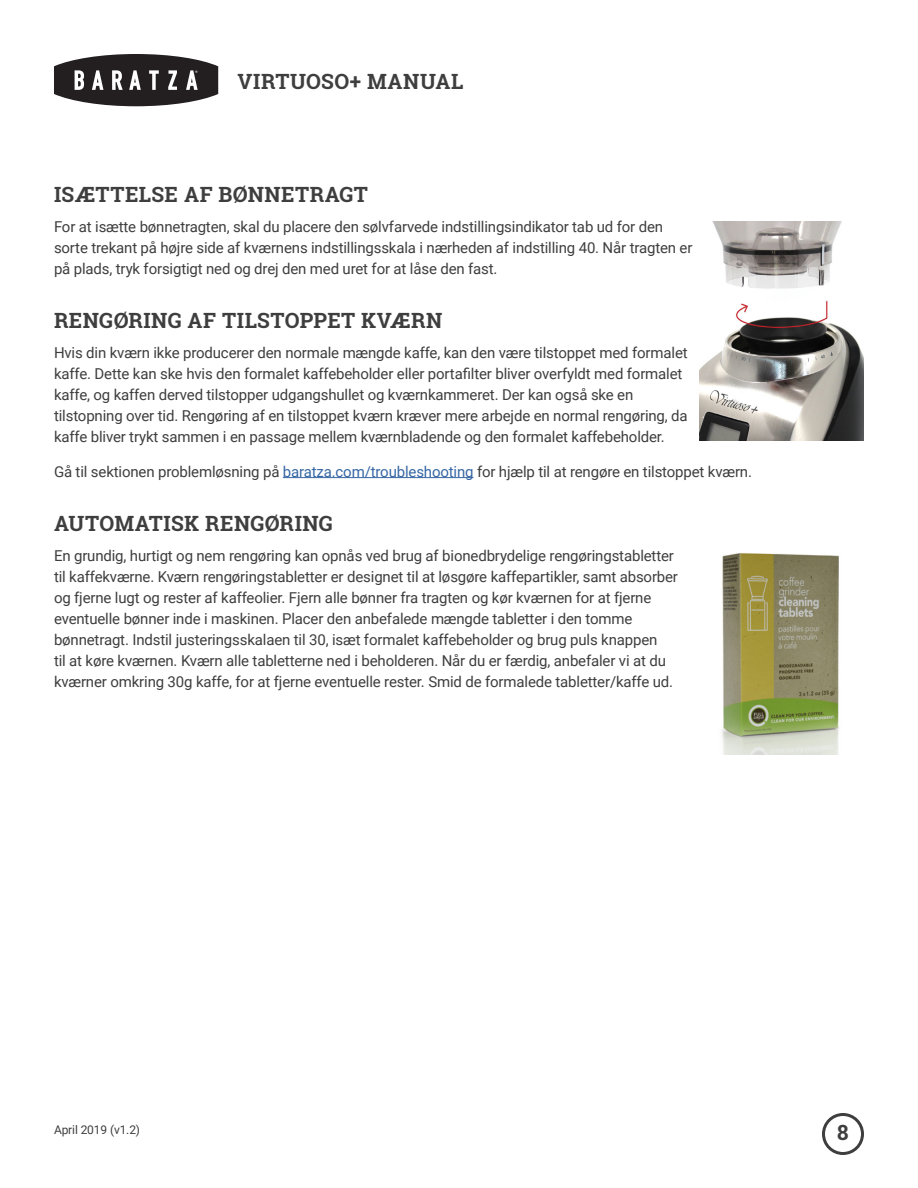
<style>
.page{position:relative;width:918px;height:1188px;background:#fff}
.page>*{position:absolute;margin:0;border:0;box-sizing:border-box;transform-origin:0 0}
.t1{font:700 21px "Roboto Slab";letter-spacing:.02em;color:#3e3e3f}
.t2{font:15px/21px "Roboto";letter-spacing:-.01em;color:#3e3e3f}
.t3{font:12px "Roboto";letter-spacing:-.01em;color:#3e3e3f}
.t4{font:6.3px "Myriad Pro";color:#fff}
.s1{color:#3667a4}
</style>
<div class="page">
<svg style="left:54px;top:54px;width:164px;height:52px"></svg>
<div style="left:822px;top:1113px;width:42px;height:42px;border:3px solid #3e3e3f;border-radius:50%"></div>
<hr style="left:283px;top:477px;width:190px;height:1px;background:#3667a4">
<img style="left:722px;top:553px;width:117px;height:201px">
<img style="left:700px;top:221px;width:164px;height:220px">
<p class="t4" style="left:195px;top:69px;width:4px">®</p>
<h1 class="t1" style="left:238px;top:67px;width:227px">VIRTUOSO+ MANUAL</h1>
<p class="t1" style="left:54px;top:180px;width:315px">ISÆTTELSE AF BØNNETRAGT</p>
<p class="t2" style="left:54px;top:216px;width:640px">For at isætte bønnetragten, skal du placere den sølvfarvede indstillingsindikator tab ud for den sorte trekant på højre side af kværnens indstillingsskala i nærheden af indstilling 40. Når tragten er på plads, tryk forsigtigt ned og drej den med uret for at låse den fast.</p>
<p class="t1" style="left:54px;top:306px;width:390px">RENGØRING AF TILSTOPPET KVÆRN</p>
<p class="t2" style="left:54px;top:342px;width:635px">Hvis din kværn ikke producerer den normale mængde kaffe, kan den være tilstoppet med formalet kaffe. Dette kan ske hvis den formalet kaffebeholder eller portafilter bliver overfyldt med formalet kaffe, og kaffen derved tilstopper udgangshullet og kværnkammeret. Der kan også ske en tilstopning over tid. Rengøring af en tilstoppet kværn kræver mere arbejde en normal rengøring, da kaffe bliver trykt sammen i en passage mellem kværnbladende og den formalet kaffebeholder.</p>
<p class="t2" style="left:54px;top:460px;width:700px">Gå til sektionen problemløsning på <span class="s1">baratza.com/troubleshooting</span> for hjælp til at rengøre en tilstoppet kværn.</p>
<p class="t1" style="left:54px;top:508px;width:280px">AUTOMATISK RENGØRING</p>
<p class="t2" style="left:54px;top:544px;width:626px">En grundig, hurtigt og nem rengøring kan opnås ved brug af bionedbrydelige rengøringstabletter til kaffekværne. Kværn rengøringstabletter er designet til at løsgøre kaffepartikler, samt absorber og fjerne lugt og rester af kaffeolier. Fjern alle bønner fra tragten og kør kværnen for at fjerne eventuelle bønner inde i maskinen. Placer den anbefalede mængde tabletter i den tomme bønnetragt. Indstil justeringsskalaen til 30, isæt formalet kaffebeholder og brug puls knappen<br>til at køre kværnen. Kværn alle tabletterne ned i beholderen. Når du er færdig, anbefaler vi at du kværner omkring 30g kaffe, for at fjerne eventuelle rester. Smid de formalede tabletter/kaffe ud.</p>
<p class="t3" style="left:54px;top:1121px;width:88px">April 2019 (v1.2)</p>
<h1 class="t1" style="left:837px;top:1118px;width:13px">8</h1>
</div>
